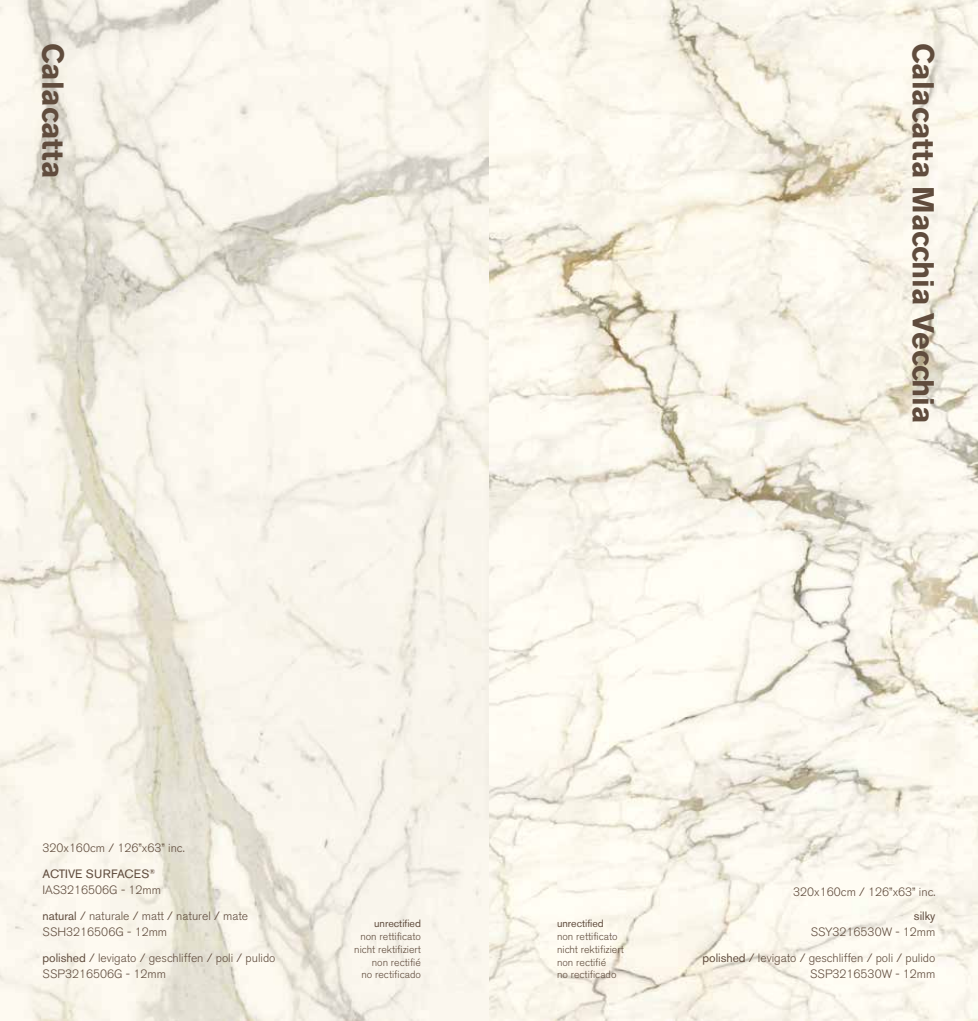
<style>
.page{position:relative;width:978px;height:1021px;background:#fff}
.page>*{position:absolute;margin:0;border:0;box-sizing:border-box;transform-origin:0 0}
.t1{font:700 30px "Akzidenz Grotesk BE";color:#604c3d}
.t2{font:300 12px/25.5px "Akzidenz Grotesk BE";color:#604c3d}
.t3{font:12px "Akzidenz Grotesk BE";color:#604c3d}
.t4{font:300 10.5px/12.8px "Akzidenz Grotesk BE";color:#604c3d}
.t5{font:10.5px "Akzidenz Grotesk BE";color:#604c3d}
.s1{font-weight:400}
</style>
<div class="page">
<img style="left:0;top:0;width:978px;height:1020px">
<h1 class="t1" style="left:70px;top:43px;width:137px;rotate:90deg">Calacatta</h1>
<h1 class="t1" style="left:941px;top:43px;width:382px;rotate:90deg">Calacatta Macchia Vecchia</h1>
<p class="t2" style="left:43px;top:835px;width:144px">320x160cm / 126”x63” inc.<br><span class="s1">ACTIVE SURFACES</span><sup>®</sup></p>
<p class="t2" style="left:43px;top:877px;width:207px">IAS3216506G - 12mm<br><span class="s1">natural</span> / naturale / matt / naturel / mate</p>
<p class="t2" style="left:43px;top:919px;width:235px">SSH3216506G - 12mm<br><span class="s1">polished</span> / levigato / geschliffen / poli / pulido</p>
<p class="t2" style="left:43px;top:961px;width:125px">SSP3216506G - 12mm</p>
<p class="t5" style="left:374px;top:917px;width:48px">unrectified</p>
<p class="t4" style="left:354px;top:930px;width:68px;text-align:right">non rettificato nicht rektifiziert non rectifié<br>no rectificado</p>
<p class="t5" style="left:557px;top:917px;width:48px">unrectified</p>
<p class="t4" style="left:557px;top:930px;width:68px">non rettificato nicht rektifiziert non rectifié<br>no rectificado</p>
<p class="t2" style="left:793px;top:879px;width:144px">320x160cm / 126”x63” inc.</p>
<p class="t3" style="left:914px;top:908px;width:23px">silky</p>
<p class="t2" style="left:702px;top:919px;width:235px;text-align:right">SSY3216530W - 12mm<br><span class="s1">polished</span> / levigato / geschliffen / poli / pulido</p>
<p class="t2" style="left:810px;top:961px;width:127px">SSP3216530W - 12mm</p>
</div>
